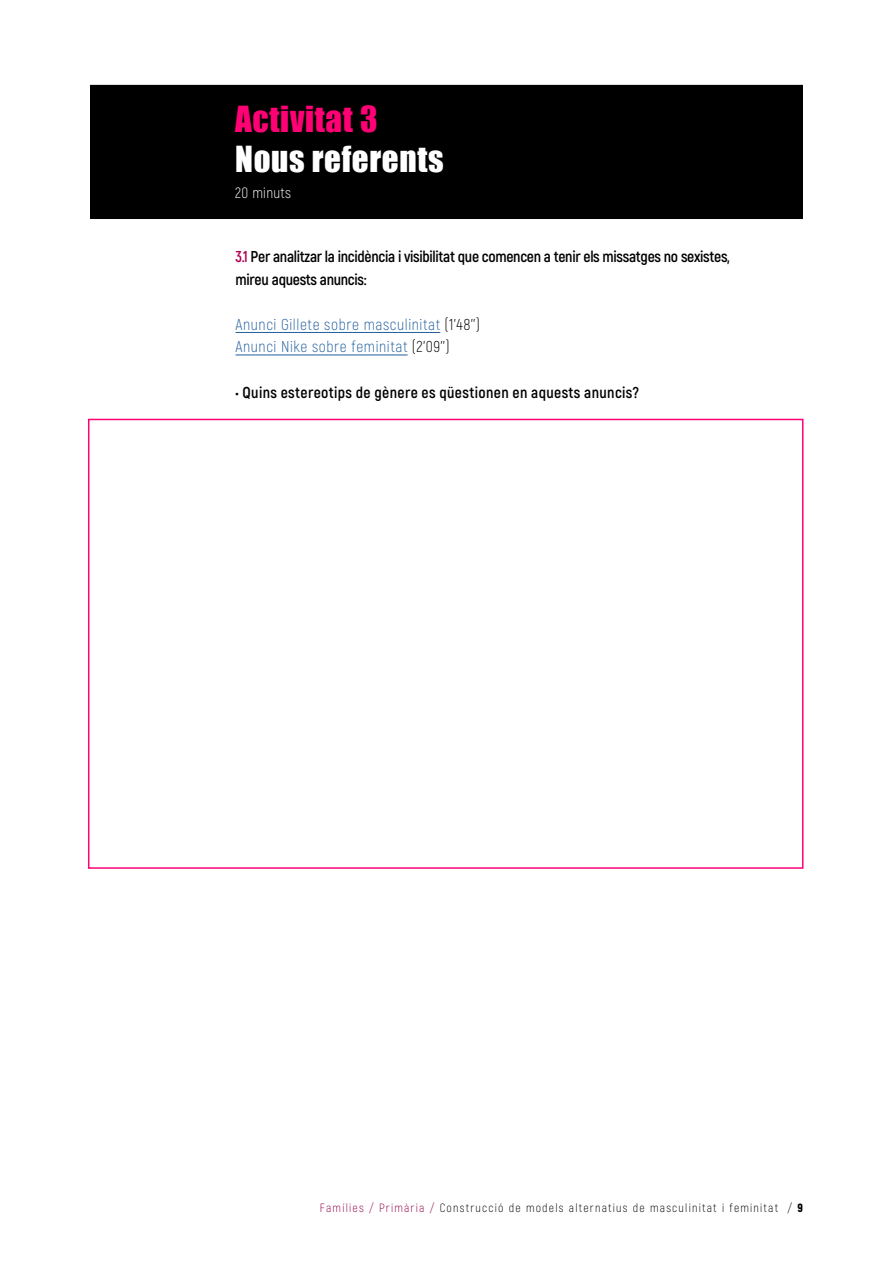
<style>
.page{position:relative;width:893px;height:1263px;background:#fff}
.page>*{position:absolute;margin:0;border:0;box-sizing:border-box;transform-origin:0 0}
.t1{font:33px/39.6px "Impact";letter-spacing:.02em;color:#fff}
.t2{font:700 15.75px/22.5px "Akrobat";letter-spacing:-.02em;color:#000}
.t3{font:300 15.75px "Akrobat";letter-spacing:.04em;color:#215e9e}
.t4{font:700 15.75px "Akrobat";letter-spacing:.025em;color:#000}
.t5{font:300 15px "Akrobat";letter-spacing:.02em;color:#fff}
.t6{font:300 12px "Akrobat";letter-spacing:.1em;color:#000}
.s1{color:#ff0075}
.s2{color:#b30053}
.s3{color:#000}
.s4{color:#940045}
.s5{font-weight:900}
</style>
<div class="page">
<div style="left:88px;top:419px;width:715px;height:450px;border:2px solid #ff0075"></div>
<hr style="left:236px;top:332px;width:204px;height:1px;background:#215e9e">
<hr style="left:236px;top:355px;width:172px;height:1px;background:#215e9e">
<div style="left:90px;top:85px;width:713px;height:134px;background:#000"></div>
<h2 class="t1" style="left:235px;top:99px;width:210px"><span class="s1">Activitat 3<br></span>Nous referents</h2>
<h2 class="t5" style="left:235px;top:183px;width:57px">20 minuts</h2>
<h3 class="t2" style="left:236px;top:245px;width:496px"><span class="s2">3.1</span> Per analitzar la incidència i visibilitat que comencen a tenir els missatges no sexistes, mireu aquests anuncis:</h3>
<p class="t3" style="left:236px;top:315px;width:246px">Anunci Gillete sobre masculinitat <span class="s3">(1’48’’)</span></p>
<p class="t3" style="left:236px;top:337px;width:216px">Anunci Nike sobre feminitat <span class="s3">(2’09’’)</span></p>
<p class="t4" style="left:236px;top:382px;width:405px">• Quins estereotips de gènere es qüestionen en aquests anuncis?</p>
<p class="t6" style="left:320px;top:1201px;width:485px"><span class="s4">Famílies / Primària /</span> Construcció de models alternatius de masculinitat i feminitat / <span class="s5">9</span></p>
</div>
